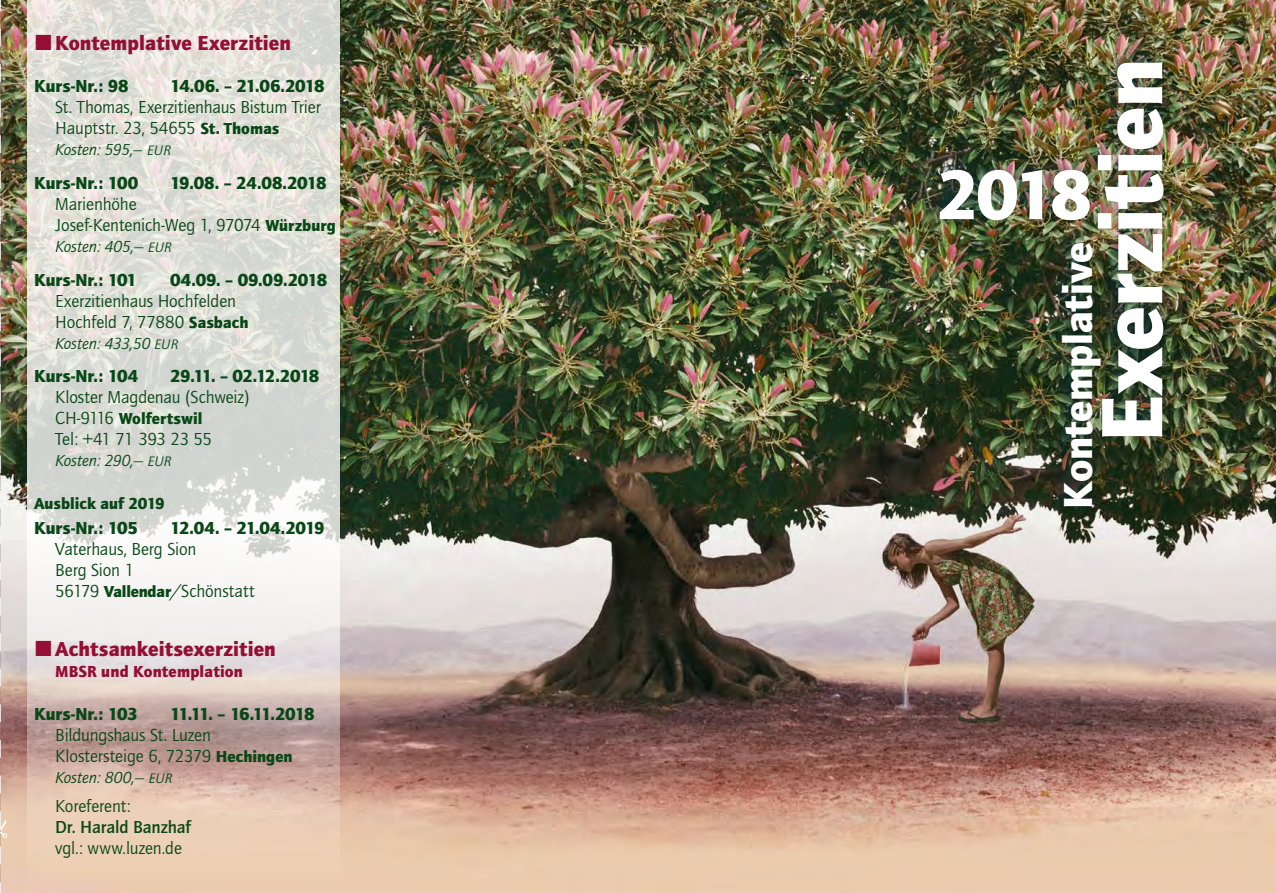
<style>
.page{position:relative;width:1276px;height:893px;background:#fff}
.page>*{position:absolute;margin:0;border:0;box-sizing:border-box;transform-origin:0 0}
.t1{font:900 90px "Quay Itc T";letter-spacing:-.01em;color:#fff}
.t2{font:900 72px "Quay Itc T";color:#fff}
.t3{font:900 42px "Quay Itc T";letter-spacing:-.01em;color:#fff}
.t4{font:900 21px "Quay Itc T";letter-spacing:.005em;color:#940e35}
.Fließtext{font:18px/21px "Quay Itc T";letter-spacing:-.005em;color:#094717}
.Fließtext-2{font:900 18px "Quay Itc T";letter-spacing:-.005em;color:#094717}
.Fließtext-3{font:18px "Quay Itc T";letter-spacing:-.04em;color:#094717}
.Fließtext-4{font:italic 16.5px "Quay Itc T";color:#094717}
.Fließtext-5{font:900 16.5px "Quay Itc T";color:#094717}
.t5{font:900 16.5px "Quay Itc T";letter-spacing:.01em;color:#940e35}
.s1{font-weight:900}
.s2{font-weight:900;font-size:16.5px}
.s3{font-size:14.25px}
.s4{font-weight:400;font-size:18px}
.s5{font-weight:700}
</style>
<div class="page">
<img style="left:7px;top:0;width:1269px;height:893px">
<img style="left:0;top:0;width:7px;height:893px">
<svg style="left:28px;top:0;width:312px;height:893px;background:#e0d8d1"></svg>
<div style="left:1077px;top:42px;width:94px;height:402px;background:#00447b;opacity:.25"></div>
<div style="left:1094px;top:59px;width:72px;height:380px;background:#000;opacity:.2"></div>
<div style="left:1042px;top:224px;width:66px;height:290px;background:#00447b;opacity:.25"></div>
<div style="left:1058px;top:240px;width:46px;height:269px;background:#000;opacity:.2"></div>
<div style="left:920px;top:150px;width:178px;height:78px;background:#00447b;opacity:.25"></div>
<div style="left:936px;top:167px;width:157px;height:56px;background:#000;opacity:.2"></div>
<svg style="left:36px;top:34px;width:15px;height:16px"></svg>
<svg style="left:36px;top:641px;width:15px;height:15px"></svg>
<p class="t4" style="left:55px;top:30px;width:237px">Kontemplative Exerzitien</p>
<p class="Fließtext-2" style="left:34px;top:76px;width:96px">Kurs-Nr.: 98</p>
<p class="Fließtext" style="left:55px;top:75px;width:271px;text-indent:115px"><span class="s1">14.06. – 21.06.2018<br></span>St. Thomas, Exerzitienhaus Bistum Trier<br>Hauptstr. 23, 54655 <span class="s2">St. Thomas</span></p>
<p class="Fließtext-4" style="left:55px;top:140px;width:117px">Kosten: 595,— <span class="s3">EUR</span></p>
<p class="Fließtext-2" style="left:34px;top:172px;width:106px">Kurs-Nr.: 100</p>
<p class="Fließtext-2" style="left:170px;top:172px;width:158px">19.08. – 24.08.2018</p>
<p class="Fließtext" style="left:55px;top:193px;width:282px">Marienhöhe<br>Josef-Kentenich-Weg 1, 97074 <span class="s2">Würzburg</span></p>
<p class="Fließtext-4" style="left:55px;top:237px;width:118px">Kosten: 405,— <span class="s3">EUR</span></p>
<p class="Fließtext-2" style="left:34px;top:269px;width:105px">Kurs-Nr.: 101</p>
<p class="Fließtext" style="left:55px;top:269px;width:273px;text-indent:115px"><span class="s1">04.09. – 09.09.2018<br></span>Exerzitienhaus Hochfelden<br>Hochfeld 7, 77880 <span class="s2">Sasbach</span></p>
<p class="Fließtext-4" style="left:55px;top:334px;width:124px">Kosten: 433,50 <span class="s3">EUR</span></p>
<p class="Fließtext-2" style="left:34px;top:366px;width:106px">Kurs-Nr.: 104</p>
<p class="Fließtext" style="left:55px;top:366px;width:266px;text-indent:115px"><span class="s1">29.11. – 02.12.2018<br></span>Kloster Magdenau (Schweiz)</p>
<p class="Fließtext-5" style="left:55px;top:409px;width:149px"><span class="s4">CH-9116</span> Wolfertswil</p>
<p class="Fließtext-3" style="left:55px;top:429px;width:158px">Tel: +41 71 393 23 55</p>
<p class="Fließtext-4" style="left:55px;top:451px;width:118px">Kosten: 290,— <span class="s3">EUR</span></p>
<p class="Fließtext-5" style="left:34px;top:493px;width:132px">Ausblick auf 2019</p>
<p class="Fließtext-2" style="left:34px;top:517px;width:105px">Kurs-Nr.: 105</p>
<p class="Fließtext" style="left:55px;top:517px;width:271px;text-indent:115px"><span class="s1">12.04. – 21.04.2019<br></span>Vaterhaus, Berg Sion<br>Berg Sion 1<br>56179 <span class="s2">Vallendar</span>/Schönstatt</p>
<p class="t4" style="left:55px;top:637px;width:222px">Achtsamkeitsexerzitien</p>
<p class="t5" style="left:55px;top:662px;width:189px">MBSR und Kontemplation</p>
<p class="Fließtext-2" style="left:34px;top:703px;width:105px">Kurs-Nr.: 103</p>
<p class="Fließtext" style="left:55px;top:703px;width:261px;text-indent:115px"><span class="s1">11.11. – 16.11.2018<br></span>Bildungshaus St. Luzen<br>Klostersteige 6, 72379 <span class="s2">Hechingen</span></p>
<p class="Fließtext-4" style="left:55px;top:767px;width:119px">Kosten: 800,— <span class="s3">EUR</span></p>
<p class="Fließtext" style="left:55px;top:795px;width:137px">Koreferent:<br><span class="s5">Dr. Harald Banzhaf </span>vgl.: www.luzen.de</p>
<p class="t1" style="left:1079px;top:442px;width:385px;rotate:-90deg">Exerzitien</p>
<p class="t2" style="left:936px;top:153px;width:157px">2018</p>
<p class="t3" style="left:1053px;top:509px;width:268px;rotate:-90deg">Kontemplative</p>
</div>
